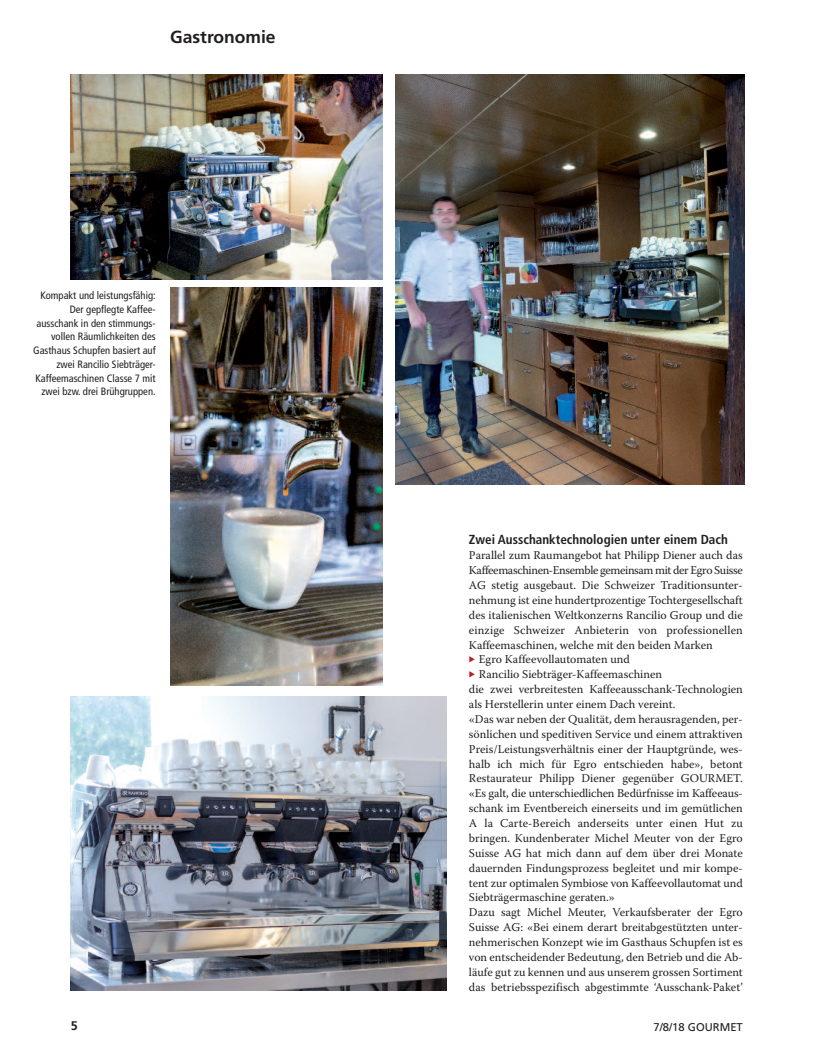
<style>
.page{position:relative;width:815px;height:1063px;background:#fff}
.page>*{position:absolute;margin:0;border:0;box-sizing:border-box;transform-origin:0 0}
.t1{font:700 17.5px "Frutiger";color:#231f20}
.t2{font:700 condensed 13.12px "Frutiger";color:#231f20}
.t3{font:700 12.5px "Frutiger";color:#231f20}
.t4{font:11.88px/14.9px "Warnock Pro";color:#231f20;text-align:justify}
.t5{font:11.25px "Frutiger";color:#231f20}
.t6{font:condensed 10.62px/13.8px "Frutiger";color:#231f20;text-align:right}
.s1{color:#b72025}
</style>
<div class="page">
<img style="left:395px;top:74px;width:349px;height:410px">
<img style="left:71px;top:74px;width:312px;height:205px">
<img style="left:170px;top:288px;width:213px;height:398px">
<img style="left:71px;top:697px;width:375px;height:293px">
<h1 class="t1" style="left:170px;top:30px;width:107px">Gastronomie</h1>
<p class="t6" style="left:33px;top:289px;width:124px">Kompakt und leistungsfähig:<br>Der gepflegte Kaffee&shy;ausschank in den stimmungs&shy;vollen Räumlichkeiten des<br>Gasthaus Schupfen basiert auf zwei Rancilio Siebträger-<br>Kaffeemaschinen Classe 7 mit zwei bzw. drei Brühgruppen.</p>
<p class="t3" style="left:71px;top:1021px;width:8px">5</p>
<p class="t2" style="left:469px;top:535px;width:260px">Zwei Ausschanktechnologien unter einem Dach</p>
<p class="t4" style="left:469px;top:549px;width:275px">Parallel zum Raumangebot hat Philipp Diener auch das Kaffeemaschinen-Ensemble gemeinsam mit der Egro Suisse AG stetig ausgebaut. Die Schweizer Traditionsunter&shy;nehmung ist eine hundertprozentige Tochtergesellschaft des italienischen Weltkonzerns Rancilio Group und die einzige Schweizer Anbieterin von professionellen Kaffeemaschinen, welche mit den beiden Marken</p>
<p class="t4" style="left:469px;top:653px;width:162px"><span class="s1">◆</span> Egro Kaffeevollautomaten und</p>
<p class="t4" style="left:469px;top:668px;width:275px;text-align:left"><span class="s1">◆</span> Rancilio Siebträger-Kaffeemaschinen<br>die zwei verbreitesten Kaffeeausschank-Technologien als Herstellerin unter einem Dach vereint.<br>«Das war neben der Qualität, dem herausragenden, per&shy;sönlichen und speditiven Service und einem attraktiven Preis/Leistungsverhältnis einer der Hauptgründe, wes&shy;halb ich mich für Egro entschieden habe», betont Restaurateur Philipp Diener gegenüber GOURMET. «Es galt, die unterschiedlichen Bedürfnisse im Kaffeeaus&shy;schank im Eventbereich einerseits und im gemütlichen A la Carte-Bereich anderseits unter einen Hut zu bringen. Kundenberater Michel Meuter von der Egro Suisse AG hat mich dann auf dem über drei Monate dauernden Findungsprozess begleitet und mir kompe&shy;tent zur optimalen Symbiose von Kaffeevollautomat und Siebträgermaschine geraten.»<br>Dazu sagt Michel Meuter, Verkaufsberater der Egro Suisse AG: «Bei einem derart breitabgestützten unter&shy;nehmerischen Konzept wie im Gasthaus Schupfen ist es von entscheidender Bedeutung, den Betrieb und die Ab&shy;läufe gut zu kennen und aus unserem grossen Sortiment das betriebsspezifisch abgestimmte ‘Ausschank-Paket’</p>
<p class="t5" style="left:653px;top:1022px;width:91px">7/8/18 GOURMET</p>
</div>
